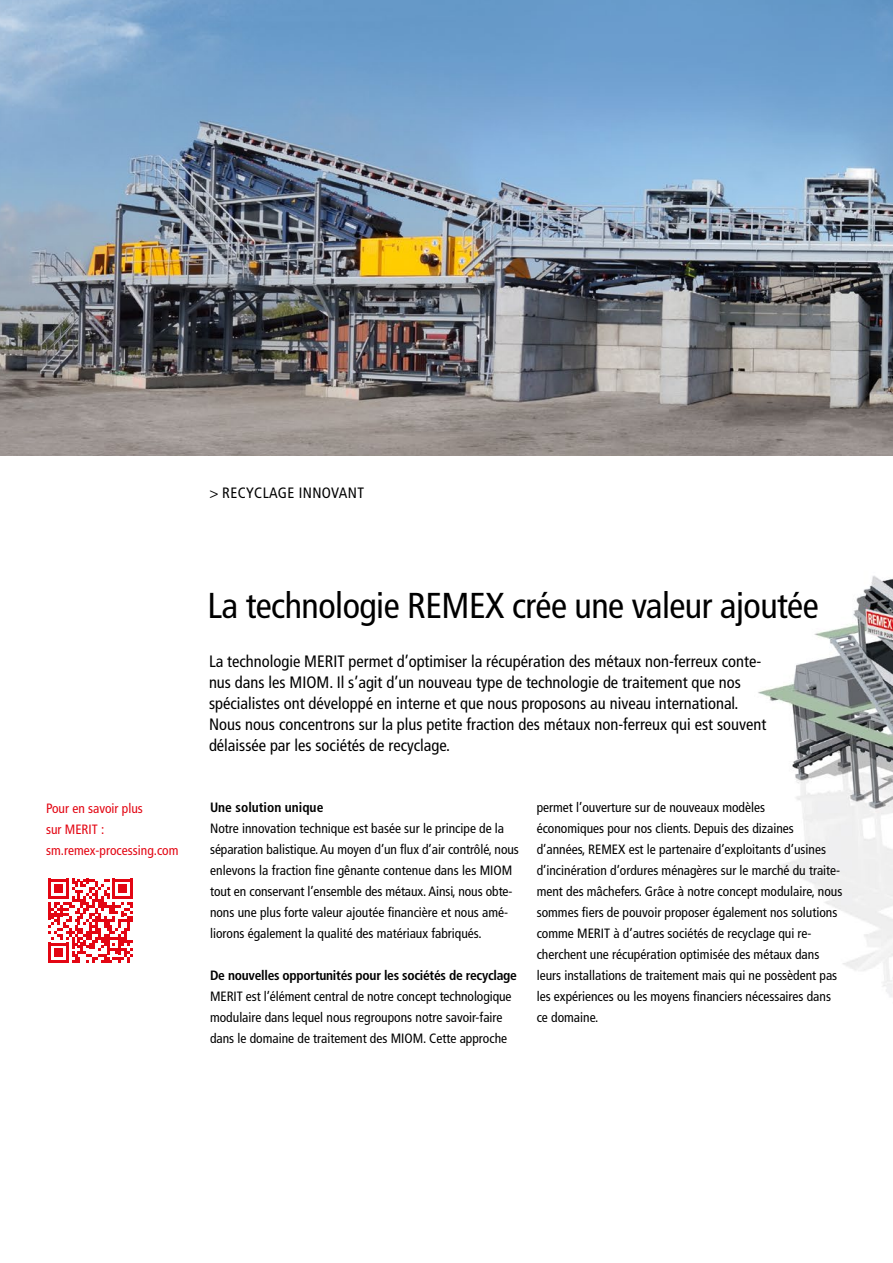
<style>
.page{position:relative;width:893px;height:1263px;background:#fff}
.page>*{position:absolute;margin:0;border:0;box-sizing:border-box;transform-origin:0 0}
.t1{font:condensed 36px "Frutiger LT Pro";letter-spacing:-.015em;color:#000}
.t2{font:condensed 16.5px/21px "Frutiger LT Pro";color:#000}
.t3{font:condensed 15px "Frutiger LT Pro";letter-spacing:.025em;color:#000}
.t4{font:condensed 13.5px/21px "Frutiger LT Pro";color:#000}
.t5{font:700 condensed 13.5px "Frutiger LT Pro";letter-spacing:-.02em;color:#000}
.t6{font:condensed 13.5px/21px "Frutiger LT Pro";color:#e30613}
.t7{font:700 condensed 13.5px "Frutiger LT Pro";color:#000}
</style>
<div class="page">
<img style="left:277px;top:455px;width:616px;height:542px">
<svg style="left:48px;top:878px;width:85px;height:85px"></svg>
<img style="left:0;top:0;width:893px;height:455px">
<p class="t3" style="left:209px;top:484px;width:156px">&gt; RECYCLAGE INNOVANT</p>
<p class="t6" style="left:46px;top:798px;width:134px">Pour en savoir plus<br>sur MERIT : sm.remex-processing.com</p>
<h1 class="t1" style="left:207px;top:584px;width:613px">La technologie REMEX crée une valeur ajoutée</h1>
<p class="t2" style="left:209px;top:651px;width:559px">La technologie MERIT permet d’optimiser la récupération des métaux non-ferreux conte&shy;nus dans les MIOM. Il s’agit d’un nouveau type de technologie de traitement que nos spécialistes ont développé en interne et que nous proposons au niveau international.<br>Nous nous concentrons sur la plus petite fraction des métaux non-ferreux qui est souvent délaissée par les sociétés de recyclage.</p>
<p class="t7" style="left:210px;top:800px;width:115px">Une solution unique</p>
<p class="t4" style="left:210px;top:818px;width:310px">Notre innovation technique est basée sur le principe de la séparation balistique. Au moyen d’un flux d’air contrôlé, nous enlevons la fraction fine gênante contenue dans les MIOM tout en conservant l’ensemble des métaux. Ainsi, nous obte&shy;nons une plus forte valeur ajoutée financière et nous amé&shy;liorons également la qualité des matériaux fabriqués.</p>
<p class="t5" style="left:210px;top:968px;width:308px">De nouvelles opportunités pour les sociétés de recyclage</p>
<p class="t4" style="left:210px;top:986px;width:303px">MERIT est l’élément central de notre concept technologique modulaire dans lequel nous regroupons notre savoir-faire dans le domaine de traitement des MIOM. Cette approche</p>
<p class="t4" style="left:537px;top:797px;width:307px">permet l’ouverture sur de nouveaux modèles<br>économiques pour nos clients. Depuis des dizaines d’années, REMEX est le partenaire d’exploitants d’usines d’incinération d’ordures ménagères sur le marché du traite&shy;ment des mâchefers. Grâce à notre concept modulaire, nous sommes fiers de pouvoir proposer également nos solutions comme MERIT à d’autres sociétés de recyclage qui re&shy;cherchent une récupération optimisée des métaux dans leurs installations de traitement mais qui ne possèdent pas les expériences ou les moyens financiers nécessaires dans ce domaine.</p>
</div>
